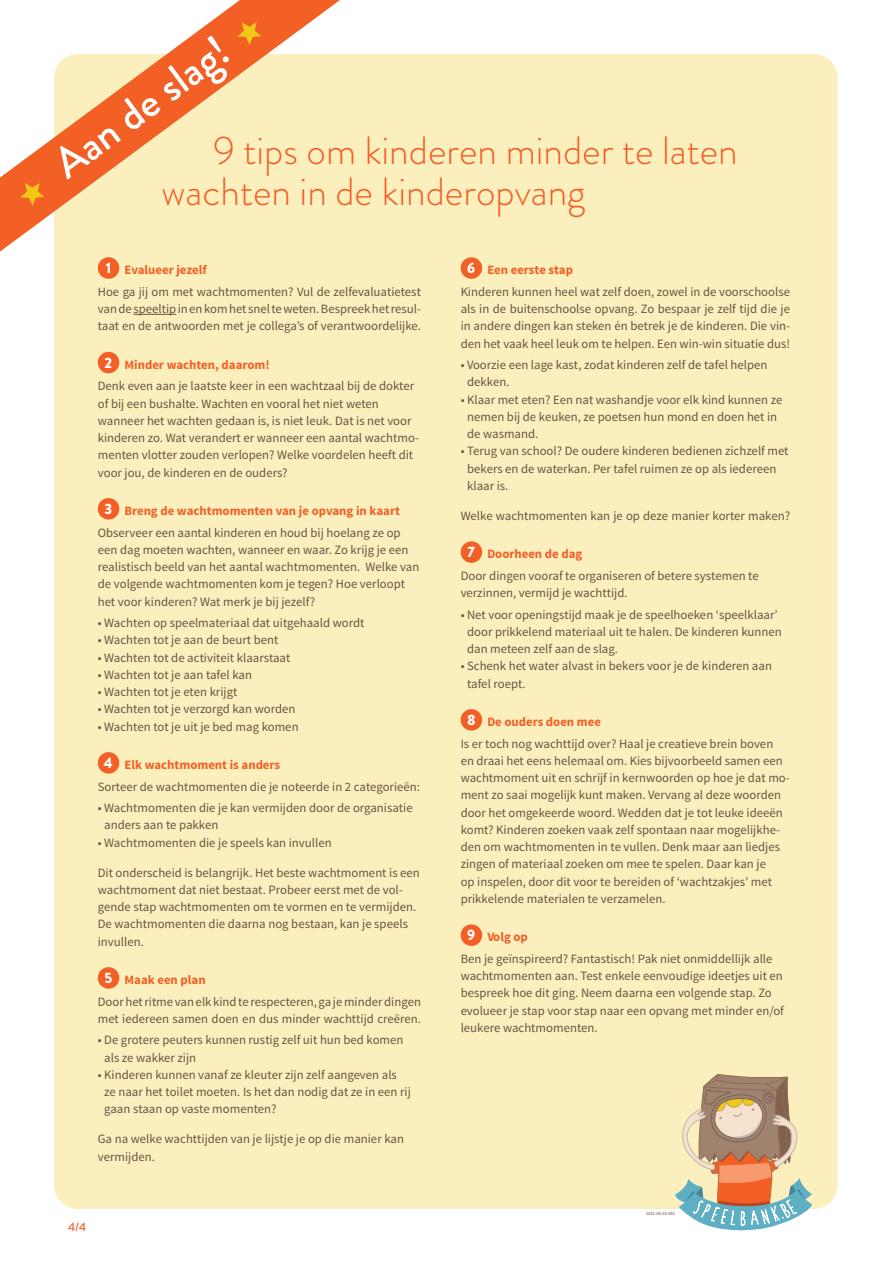
<style>
.page{position:relative;width:893px;height:1263px;background:#fff}
.page>*{position:absolute;margin:0;border:0;box-sizing:border-box;transform-origin:0 0}
.t1{font:500 43.5px "Brandon Grotesque";color:#fff}
.t2{font:300 39.45px/41px "Brandon Grotesque";color:#f26026}
.t3{font:12.75px/17.2px "Source Sans Pro";color:#6b5240}
.t4{font:500 12px "Brandon Grotesque";color:#f26026}
.t5{font:4.5px "Source Sans Pro";color:#6b5240}
.s1{font-family:"Brandon Grotesque";font-weight:900;font-size:15px;color:#fff}
.s2{font-weight:700;color:#f26026}
</style>
<div class="page">
<div style="left:54px;top:54px;width:784px;height:1155px;background:#fbefbe;border-radius:24px"></div>
<svg style="left:675px;top:1074px;width:137px;height:157px"></svg>
<hr style="left:133px;top:314px;width:43px;height:1px;background:#6b5240">
<div style="left:98px;top:257px;width:21px;height:22px;background:#f26026;border-radius:50%"></div>
<div style="left:98px;top:352px;width:21px;height:21px;background:#f26026;border-radius:50%"></div>
<div style="left:98px;top:498px;width:21px;height:22px;background:#f26026;border-radius:50%"></div>
<div style="left:98px;top:752px;width:21px;height:22px;background:#f26026;border-radius:50%"></div>
<div style="left:98px;top:967px;width:21px;height:22px;background:#f26026;border-radius:50%"></div>
<div style="left:461px;top:257px;width:21px;height:22px;background:#f26026;border-radius:50%"></div>
<div style="left:461px;top:541px;width:21px;height:22px;background:#f26026;border-radius:50%"></div>
<div style="left:461px;top:709px;width:21px;height:22px;background:#f26026;border-radius:50%"></div>
<div style="left:461px;top:924px;width:21px;height:22px;background:#f26026;border-radius:50%"></div>
<svg style="left:0;top:0;width:340px;height:252px"></svg>
<svg style="left:20px;top:183px;width:25px;height:23px"></svg>
<svg style="left:237px;top:22px;width:24px;height:23px"></svg>
<h1 class="t1" style="left:41px;top:145px;width:207px;rotate:-37deg">Aan de slag!</h1>
<h2 class="t2" style="left:162px;top:130px;width:578px;text-indent:51px">9 tips om kinderen minder te laten wachten in de kinderopvang</h2>
<p class="t3" style="left:98px;top:260px;width:325px;line-height:21.5px;text-indent:8px"><span class="s1">1</span> <span class="s2">Evalueer jezelf<br></span>Hoe ga jij om met wachtmomenten? Vul de zelfevaluatietest</p>
<p class="t3" style="left:98px;top:300px;width:325px">van de speeltip in en kom het snel te weten. Bespreek het resul&shy;taat en de antwoorden met je collega’s of verantwoordelijke.</p>
<p class="t3" style="left:98px;top:354px;width:318px;line-height:21.5px;text-indent:7px"><span class="s1">2</span> <span class="s2">Minder wachten, daarom!<br></span>Denk even aan je laatste keer in een wachtzaal bij de dokter</p>
<p class="t3" style="left:98px;top:395px;width:323px">of bij een bushalte. Wachten en vooral het niet weten wanneer het wachten gedaan is, is niet leuk. Dat is net voor kinderen zo. Wat verandert er wanneer een aantal wachtmo&shy;menten vlotter zouden verlopen? Welke voordelen heeft dit voor jou, de kinderen en de ouders?</p>
<p class="t3" style="left:98px;top:500px;width:304px;line-height:21.5px;text-align:center"><span class="s1">3</span> <span class="s2">Breng de wachtmomenten van je opvang in kaart<br></span>Observeer een aantal kinderen en houd bij hoelang ze op</p>
<p class="t3" style="left:98px;top:541px;width:323px">een dag moeten wachten, wanneer en waar. Zo krijg je een realistisch beeld van het aantal wachtmomenten. Welke van de volgende wachtmomenten kom je tegen? Hoe verloopt het voor kinderen? Wat merk je bij jezelf?</p>
<p class="t3" style="left:98px;top:614px;width:268px">• Wachten op speelmateriaal dat uitgehaald wordt</p>
<p class="t3" style="left:98px;top:632px;width:182px">• Wachten tot je aan de beurt bent</p>
<p class="t3" style="left:98px;top:649px;width:194px">• Wachten tot de activiteit klaarstaat</p>
<p class="t3" style="left:98px;top:666px;width:156px">• Wachten tot je aan tafel kan</p>
<p class="t3" style="left:98px;top:683px;width:141px">• Wachten tot je eten krijgt</p>
<p class="t3" style="left:98px;top:701px;width:199px">• Wachten tot je verzorgd kan worden</p>
<p class="t3" style="left:98px;top:718px;width:202px">• Wachten tot je uit je bed mag komen</p>
<p class="t3" style="left:98px;top:754px;width:324px;line-height:21.5px;text-indent:6px"><span class="s1">4</span> <span class="s2">Elk wachtmoment is anders<br></span>Sorteer de wachtmomenten die je noteerde in 2 categorieën:</p>
<p class="t3" style="left:104px;top:799px;width:310px;text-indent:-6px">• Wachtmomenten die je kan vermijden door de organisatie anders aan te pakken</p>
<p class="t3" style="left:98px;top:834px;width:235px">• Wachtmomenten die je speels kan invullen</p>
<p class="t3" style="left:98px;top:864px;width:324px">Dit onderscheid is belangrijk. Het beste wachtmoment is een wachtmoment dat niet bestaat. Probeer eerst met de vol&shy;gende stap wachtmomenten om te vormen en te vermijden.<br>De wachtmomenten die daarna nog bestaan, kan je speels invullen.</p>
<p class="t3" style="left:98px;top:969px;width:325px;line-height:21.5px;text-indent:7px"><span class="s1">5</span> <span class="s2">Maak een plan<br></span>Door het ritme van elk kind te respecteren, ga je minder dingen</p>
<p class="t3" style="left:98px;top:1010px;width:325px">met iedereen samen doen en dus minder wachttijd creëren.</p>
<p class="t3" style="left:104px;top:1032px;width:301px;text-indent:-6px">• De grotere peuters kunnen rustig zelf uit hun bed komen als ze wakker zijn</p>
<p class="t3" style="left:104px;top:1066px;width:308px;text-indent:-6px">• Kinderen kunnen vanaf ze kleuter zijn zelf aangeven als ze naar het toilet moeten. Is het dan nodig dat ze in een rij gaan staan op vaste momenten?</p>
<p class="t3" style="left:98px;top:1131px;width:308px">Ga na welke wachttijden van je lijstje je op die manier kan vermijden.</p>
<p class="t4" style="left:68px;top:1219px;width:20px">4/4</p>
<p class="t3" style="left:461px;top:260px;width:331px;line-height:21.5px;text-indent:7px"><span class="s1">6</span> <span class="s2">Een eerste stap<br></span>Kinderen kunnen heel wat zelf doen, zowel in de voorschoolse</p>
<p class="t3" style="left:461px;top:300px;width:331px;text-align:justify">als in de buitenschoolse opvang. Zo bespaar je zelf tijd die je in andere dingen kan steken én betrek je de kinderen. Die vin&shy;den het vaak heel leuk om te helpen. Een win-win situatie dus!</p>
<p class="t3" style="left:467px;top:356px;width:302px;text-indent:-6px">• Voorzie een lage kast, zodat kinderen zelf de tafel helpen dekken.</p>
<p class="t3" style="left:467px;top:391px;width:317px;text-indent:-6px">• Klaar met eten? Een nat washandje voor elk kind kunnen ze nemen bij de keuken, ze poetsen hun mond en doen het in de wasmand.</p>
<p class="t3" style="left:467px;top:443px;width:323px;text-indent:-6px">• Terug van school? De oudere kinderen bedienen zichzelf met bekers en de waterkan. Per tafel ruimen ze op als iedereen klaar is.</p>
<p class="t3" style="left:461px;top:507px;width:331px">Welke wachtmomenten kan je op deze manier korter maken?</p>
<p class="t3" style="left:461px;top:544px;width:300px;line-height:21.5px;text-indent:7px"><span class="s1">7</span> <span class="s2">Doorheen de dag<br></span>Door dingen vooraf te organiseren of betere systemen te</p>
<p class="t3" style="left:461px;top:584px;width:168px">verzinnen, vermijd je wachttijd.</p>
<p class="t3" style="left:467px;top:606px;width:316px;text-indent:-6px">• Net voor openingstijd maak je de speelhoeken ‘speelklaar’ door prikkelend materiaal uit te halen. De kinderen kunnen dan meteen zelf aan de slag.</p>
<p class="t3" style="left:467px;top:658px;width:306px;text-indent:-6px">• Schenk het water alvast in bekers voor je de kinderen aan tafel roept.</p>
<p class="t3" style="left:461px;top:711px;width:314px;line-height:21.5px;text-indent:6px"><span class="s1">8</span> <span class="s2">De ouders doen mee<br></span>Is er toch nog wachttijd over? Haal je creatieve brein boven</p>
<p class="t3" style="left:461px;top:752px;width:331px">en draai het eens helemaal om. Kies bijvoorbeeld samen een wachtmoment uit en schrijf in kernwoorden op hoe je dat mo&shy;ment zo saai mogelijk kunt maken. Vervang al deze woorden door het omgekeerde woord. Wedden dat je tot leuke ideeën komt? Kinderen zoeken vaak zelf spontaan naar mogelijkhe&shy;den om wachtmomenten in te vullen. Denk maar aan liedjes zingen of materiaal zoeken om mee te spelen. Daar kan je<br>op inspelen, door dit voor te bereiden of ‘wachtzakjes’ met prikkelende materialen te verzamelen.</p>
<p class="t3" style="left:461px;top:927px;width:313px;line-height:21.5px;text-indent:7px"><span class="s1">9</span> <span class="s2">Volg op<br></span>Ben je geïnspireerd? Fantastisch! Pak niet onmiddellijk alle</p>
<p class="t3" style="left:461px;top:967px;width:325px">wachtmomenten aan. Test enkele eenvoudige ideetjes uit en bespreek hoe dit ging. Neem daarna een volgende stap. Zo evolueer je stap voor stap naar een opvang met minder en/of leukere wachtmomenten.</p>
<p class="t5" style="left:646px;top:1211px;width:30px">2021-06-03-002</p>
</div>
